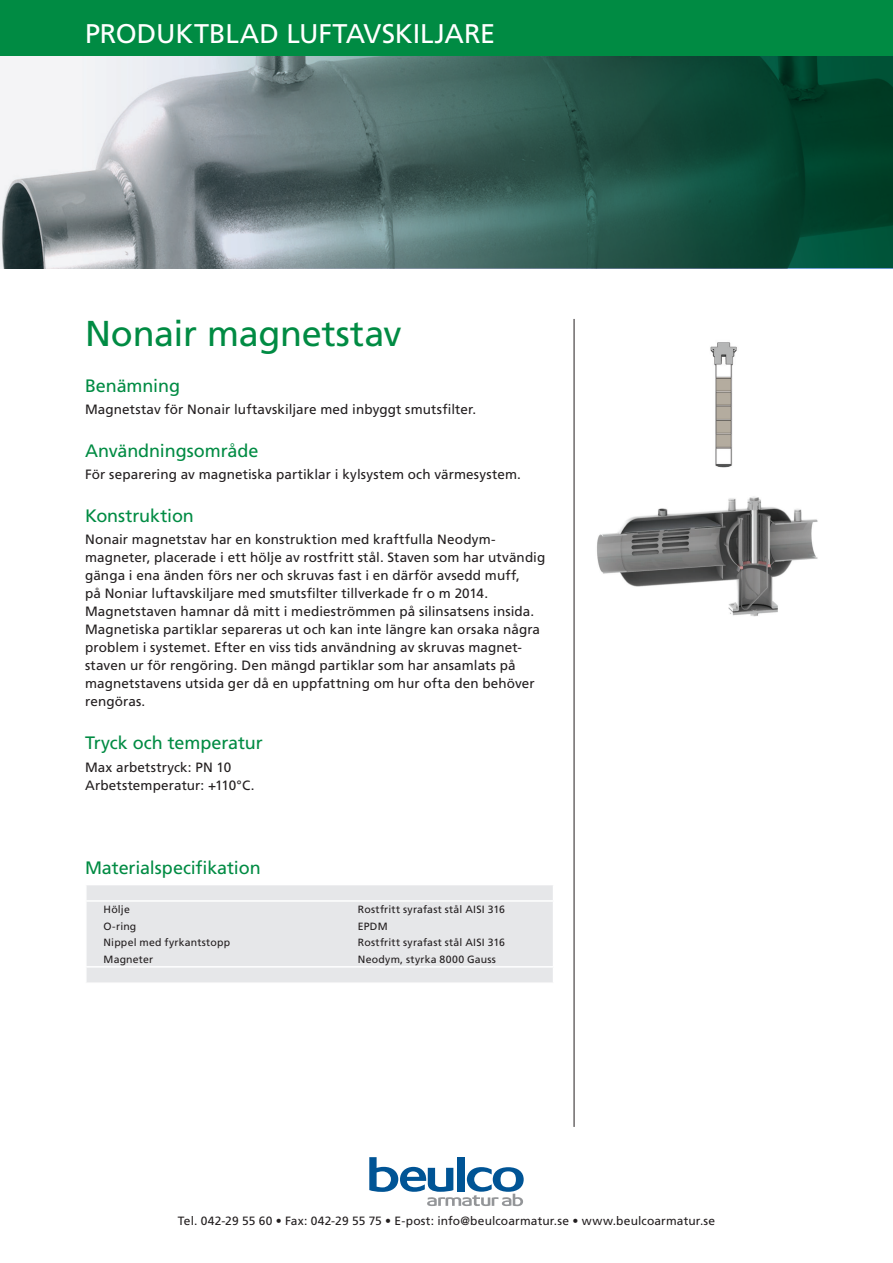
<style>
.page{position:relative;width:893px;height:1263px;background:#fff}
.page>*{position:absolute;margin:0;border:0;box-sizing:border-box;transform-origin:0 0}
.Artikelgrupp{font:36px "Frutiger LT Std";letter-spacing:-.01em;color:#008b43}
.Produktgruppsrubrik{font:27px "Frutiger";letter-spacing:-.005em;color:#fff}
.Mellanrubrik{font:18px "Frutiger LT Std";letter-spacing:-.005em;color:#008b43}
.Materialspecrubrik{font:18px "Frutiger LT Std";letter-spacing:-.005em;color:#008b43}
.Brödtext{font:13.5px/18px "Frutiger LT Std";letter-spacing:.01em;color:#231f20}
.t1{font:12px "Frutiger LT Std";letter-spacing:.01em;color:#231f20}
.MaterialspecText{font:10.5px "Frutiger LT Std";letter-spacing:.02em;color:#231f20}
</style>
<div class="page">
<svg style="left:0;top:55px;width:893px;height:213px;background:#5d7d77"></svg>
<div style="left:0;top:0;width:893px;height:55px;background:#008b43"></div>
<svg style="left:369px;top:1157px;width:155px;height:49px"></svg>
<hr style="left:574px;top:319px;width:1px;height:808px;background:#231f20">
<div style="left:87px;top:885px;width:466px;height:97px;background:#e6e7e9"></div>
<svg style="left:86px;top:885px;width:1px;height:15px"></svg>
<hr style="left:85px;top:900px;width:469px;height:2px;background:#fff">
<hr style="left:85px;top:966px;width:469px;height:1px;background:#fff">
<svg style="left:86px;top:968px;width:1px;height:14px"></svg>
<img style="left:597px;top:496px;width:221px;height:121px">
<img style="left:710px;top:342px;width:27px;height:126px">
<p class="Produktgruppsrubrik" style="left:85px;top:18px;width:412px">PRODUKTBLAD LU FTAVSKILJARE</p>
<p class="Artikelgrupp" style="left:85px;top:312px;width:318px">Nonair magnetstav</p>
<p class="Mellanrubrik" style="left:85px;top:375px;width:96px">Benämning</p>
<p class="Brödtext" style="left:85px;top:401px;width:393px">Magnetstav för Nonair luftavskiljare med inbyggt smutsfilter.</p>
<p class="Mellanrubrik" style="left:85px;top:440px;width:175px">Användningsområde</p>
<p class="Brödtext" style="left:85px;top:466px;width:437px">För separering av magnetiska partiklar i kylsystem och värmesystem.</p>
<p class="Mellanrubrik" style="left:85px;top:505px;width:110px">Konstruktion</p>
<p class="Brödtext" style="left:85px;top:531px;width:462px">Nonair magnetstav har en konstruktion med kraftfulla Neodym&shy;magneter, placerade i ett hölje av rostfritt stål. Staven som har utvändig gänga i ena änden förs ner och skruvas fast i en därför avsedd muff,<br>på Noniar luftavskiljare med smutsfilter tillverkade fr o m 2014.<br>Magnetstaven hamnar då mitt i medieströmmen på silinsatsens insida.<br>Magnetiska partiklar separeras ut och kan inte längre kan orsaka några problem i systemet. Efter en viss tids användning av skruvas magnet&shy;staven ur för rengöring. Den mängd partiklar som har ansamlats på magnetstavens utsida ger då en uppfattning om hur ofta den behöver rengöras.</p>
<p class="Mellanrubrik" style="left:85px;top:732px;width:179px">Tryck och temperatur</p>
<p class="Brödtext" style="left:85px;top:758px;width:148px">Max arbetstryck: PN 10</p>
<p class="Brödtext" style="left:85px;top:776px;width:171px">Arbetstemperatur: +110°C.</p>
<p class="Materialspecrubrik" style="left:85px;top:857px;width:177px">Materialspecifikation</p>
<p class="MaterialspecText" style="left:104px;top:903px;width:28px">Hölje</p>
<p class="MaterialspecText" style="left:358px;top:903px;width:148px">Rostfritt syrafast stål AISI 316</p>
<p class="MaterialspecText" style="left:104px;top:920px;width:34px">O-ring</p>
<p class="MaterialspecText" style="left:358px;top:920px;width:31px">EPDM</p>
<p class="MaterialspecText" style="left:104px;top:936px;width:128px">Nippel med fyrkantstopp</p>
<p class="MaterialspecText" style="left:358px;top:936px;width:148px">Rostfritt syrafast stål AISI 316</p>
<p class="MaterialspecText" style="left:104px;top:953px;width:51px">Magneter</p>
<p class="MaterialspecText" style="left:358px;top:953px;width:140px">Neodym, styrka 8000 Gauss</p>
<p class="t1" style="left:178px;top:1214px;width:539px">Tel. 042-29 55 60 • Fax: 042-29 55 75 • E-post: info@beulcoarmatur.se • www.beulcoarmatur.se</p>
</div>
